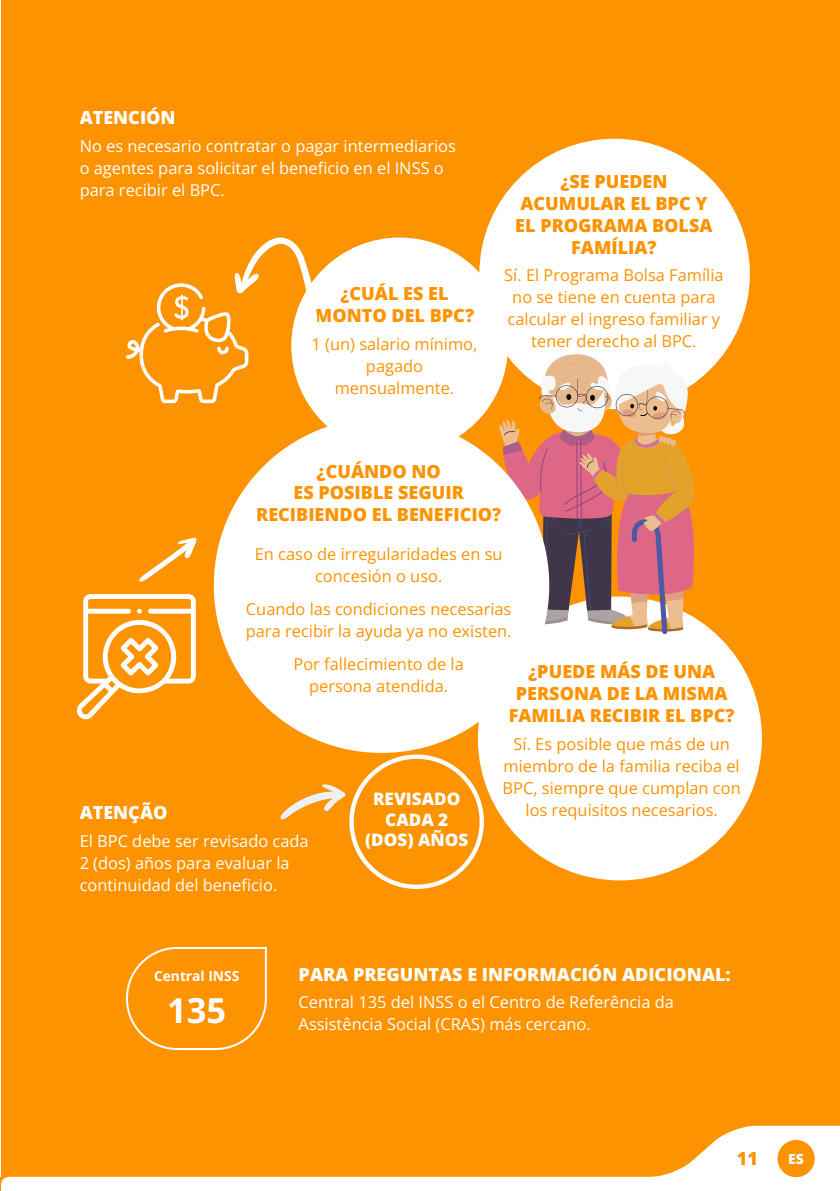
<style>
.page{position:relative;width:840px;height:1191px;background:#fff}
.page>*{position:absolute;margin:0;border:0;box-sizing:border-box;transform-origin:0 0}
.t1{font:700 34.4px "Open Sans";color:#fff}
.t2{font:800 18px/22px "Open Sans";color:#fd9301;text-align:center}
.t3{font:800 18px "Open Sans";color:#fff}
.t4{font:800 17.2px/20.6px "Open Sans";color:#fff;text-align:center}
.t5{font:16.4px/22px "Open Sans";color:#fd9301;text-align:center}
.t6{font:16.4px/22px "Open Sans";color:#fff}
.t7{font:800 14px "Open Sans";color:#fff}
.t8{font:700 13.8px "Open Sans";color:#fff}
</style>
<div class="page">
<div style="left:1px;top:0;width:838px;height:1191px;background:#fd9301"></div>
<svg style="left:0;top:1176px;width:1px;height:15px"></svg>
<svg style="left:1px;top:1125px;width:838px;height:66px"></svg>
<div style="left:291px;top:237px;width:216px;height:217px;background:#fff;border-radius:50%"></div>
<div style="left:479px;top:139px;width:270px;height:270px;background:#fff;border-radius:50%"></div>
<div style="left:477px;top:596px;width:284px;height:284px;background:#fff;border-radius:50%"></div>
<svg style="left:497px;top:354px;width:202px;height:280px"></svg>
<div style="left:214px;top:418px;width:335px;height:335px;background:#fff;border-radius:50%"></div>
<svg style="left:280px;top:784px;width:66px;height:36px"></svg>
<svg style="left:139px;top:537px;width:58px;height:45px"></svg>
<svg style="left:126px;top:237px;width:191px;height:166px"></svg>
<svg style="left:77px;top:594px;width:119px;height:125px"></svg>
<div style="left:349px;top:754px;width:134px;height:135px;border:4px solid #fff;border-radius:50%"></div>
<svg style="left:126px;top:946px;width:141px;height:104px"></svg>
<svg style="left:777px;top:1140px;width:37px;height:37px"></svg>
<div style="left:777px;top:1140px;width:37px;height:37px;background:#fd9301;border-radius:50%"></div>
<p class="t3" style="left:80px;top:105px;width:97px">ATENCIÓN</p>
<p class="t6" style="left:80px;top:134px;width:377px">No es necesario contratar o pagar intermediarios o agentes para solicitar el beneficio en el INSS o para recibir el BPC.</p>
<p class="t2" style="left:315px;top:282px;width:160px">¿CUÁL ES EL<br>MONTO DEL BPC?</p>
<p class="t5" style="left:311px;top:333px;width:167px">1 (un) salario mínimo, pagado mensualmente.</p>
<p class="t2" style="left:515px;top:170px;width:199px">¿SE PUEDEN<br>ACUMULAR EL BPC Y<br>EL PROGRAMA BOLSA<br>FAMÍLIA?</p>
<p class="t5" style="left:504px;top:264px;width:221px">Sí. El Programa Bolsa Família no se tiene en cuenta para calcular el ingreso familiar y tener derecho al BPC.</p>
<p class="t2" style="left:256px;top:460px;width:246px">¿CUÁNDO NO<br>ES POSIBLE SEGUIR<br>RECIBIENDO EL BENEFICIO?</p>
<p class="t5" style="left:255px;top:542px;width:249px">En caso de irregularidades en su concesión o uso.</p>
<p class="t5" style="left:246px;top:598px;width:267px;text-align:left">Cuando las condiciones necesarias para recibir la ayuda ya no existen.</p>
<p class="t5" style="left:293px;top:653px;width:172px">Por fallecimiento de la persona atendida.</p>
<p class="t2" style="left:508px;top:660px;width:227px">¿PUEDE MÁS DE UNA<br>PERSONA DE LA MISMA<br>FAMILIA RECIBIR EL BPC?</p>
<p class="t5" style="left:502px;top:732px;width:239px">Sí. Es posible que más de un miembro de la familia reciba el<br>BPC, siempre que cumplan con los requisitos necesarios.</p>
<p class="t4" style="left:365px;top:788px;width:105px">REVISADO<br>CADA 2 (DOS) AÑOS</p>
<p class="t3" style="left:80px;top:800px;width:89px">ATENÇÃO</p>
<p class="t6" style="left:80px;top:829px;width:230px">El BPC debe ser revisado cada<br>2 (dos) años para evaluar la continuidad del beneficio.</p>
<p class="t8" style="left:154px;top:966px;width:87px">Central INSS</p>
<p class="t1" style="left:167px;top:986px;width:61px">135</p>
<p class="t3" style="left:298px;top:961px;width:433px">PARA PREGUNTAS E INFORMACIÓN ADICIONAL:</p>
<p class="t6" style="left:298px;top:990px;width:376px">Central 135 del INSS o el Centro de Referência da<br>Assistência Social (CRAS) más cercano.</p>
<p class="t2" style="left:736px;top:1146px;width:23px">11</p>
<p class="t7" style="left:787px;top:1149px;width:17px">ES</p>
</div>
